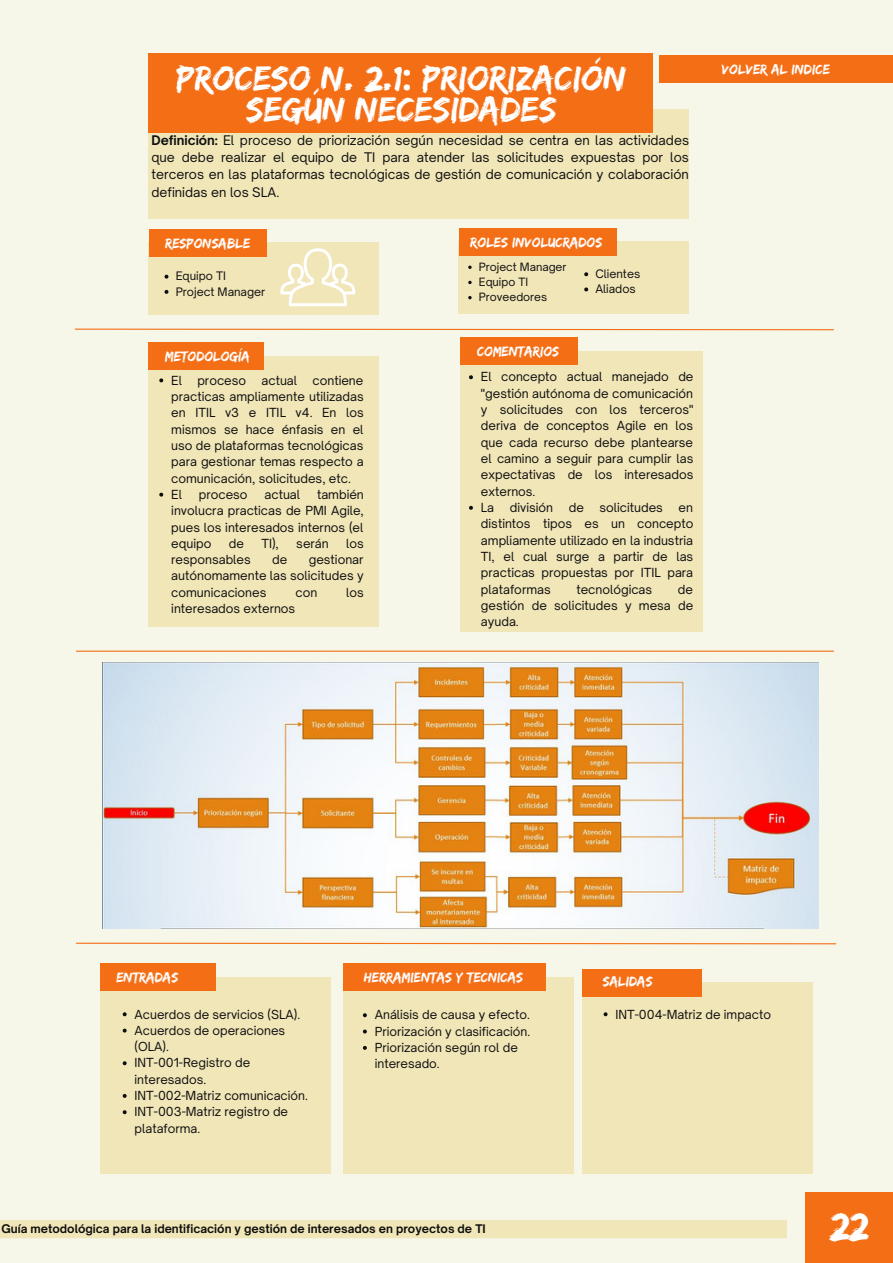
<style>
.page{position:relative;width:893px;height:1263px;background:#f6f6e9}
.page>*{position:absolute;margin:0;border:0;box-sizing:border-box;transform-origin:0 0}
.t1{font:40.12px "Edo";color:#fff}
.t2{font:36.38px/31px "Edo";color:#fff;text-align:center}
.t3{font:14.48px "Edo";color:#fff}
.t4{font:12.67px/17.5px "Open Sauce One";color:#0e0e0e;text-align:justify}
.t5{font:12px/16.4px "Open Sauce One";color:#0e0e0e;text-align:justify}
.t6{font:11.93px/16.4px "Open Sauce One";color:#0e0e0e}
.t7{font:700 11.4px "Open Sauce One";color:#0e0e0e}
.t8{font:11.18px/15.2px "Open Sauce One";color:#0e0e0e}
.t9{font:10.95px/15.2px "Open Sauce One";color:#0e0e0e}
.s1{font-family:"Noto Sans";font-weight:700}
.s2{font-weight:700}
</style>
<div class="page">
<div style="left:149px;top:110px;width:540px;height:109px;background:#f1e6b8"></div>
<div style="left:149px;top:53px;width:504px;height:80px;background:#f46e16"></div>
<hr style="left:76px;top:651px;width:757px;height:1px;background:#f46e16">
<svg style="left:74px;top:328px;width:760px;height:3px"></svg>
<div style="left:460px;top:351px;width:243px;height:281px;background:#f1e6b8"></div>
<div style="left:100px;top:977px;width:230px;height:197px;background:#f1e6b8"></div>
<div style="left:100px;top:964px;width:115px;height:27px;background:#f46e16"></div>
<div style="left:149px;top:242px;width:230px;height:72px;background:#f1e6b8"></div>
<div style="left:149px;top:229px;width:117px;height:28px;background:#f46e16"></div>
<div style="left:149px;top:356px;width:230px;height:271px;background:#f1e6b8"></div>
<div style="left:149px;top:343px;width:115px;height:27px;background:#f46e16"></div>
<div style="left:460px;top:337px;width:118px;height:28px;background:#f46e16"></div>
<div style="left:343px;top:977px;width:230px;height:197px;background:#f1e6b8"></div>
<div style="left:343px;top:964px;width:203px;height:27px;background:#f46e16"></div>
<div style="left:582px;top:982px;width:230px;height:192px;background:#f1e6b8"></div>
<div style="left:582px;top:969px;width:119px;height:27px;background:#f46e16"></div>
<svg style="left:76px;top:942px;width:761px;height:3px"></svg>
<div style="left:459px;top:241px;width:230px;height:72px;background:#f1e6b8"></div>
<div style="left:459px;top:228px;width:157px;height:27px;background:#f46e16"></div>
<svg style="left:164px;top:275px;width:4px;height:4px"></svg>
<svg style="left:164px;top:290px;width:4px;height:4px"></svg>
<svg style="left:280px;top:248px;width:75px;height:58px"></svg>
<div style="left:0;top:1220px;width:787px;height:18px;background:#f1e6b8"></div>
<div style="left:805px;top:1192px;width:88px;height:71px;background:#f46e16"></div>
<img style="left:102px;top:662px;width:716px;height:266px">
<svg style="left:123px;top:1012px;width:4px;height:4px"></svg>
<svg style="left:123px;top:1028px;width:4px;height:4px"></svg>
<svg style="left:123px;top:1061px;width:4px;height:4px"></svg>
<svg style="left:123px;top:1094px;width:4px;height:4px"></svg>
<svg style="left:123px;top:1110px;width:4px;height:4px"></svg>
<svg style="left:363px;top:1013px;width:4px;height:4px"></svg>
<svg style="left:363px;top:1029px;width:4px;height:4px"></svg>
<svg style="left:363px;top:1046px;width:4px;height:4px"></svg>
<svg style="left:469px;top:375px;width:4px;height:4px"></svg>
<svg style="left:469px;top:506px;width:4px;height:4px"></svg>
<svg style="left:159px;top:378px;width:4px;height:4px"></svg>
<svg style="left:159px;top:493px;width:4px;height:4px"></svg>
<svg style="left:584px;top:272px;width:4px;height:4px"></svg>
<svg style="left:584px;top:287px;width:4px;height:4px"></svg>
<svg style="left:603px;top:1012px;width:4px;height:4px"></svg>
<div style="left:659px;top:56px;width:234px;height:27px;background:#f46e16"></div>
<h2 class="t2" style="left:176px;top:62px;width:451px">PROCESO N. 2.1<span class="s1">:</span> PRIORIZACIÓN<br>SEGÚN NECESIDADES</h2>
<p class="t4" style="left:151px;top:131px;width:539px"><span class="s2">Definición:</span> El proceso de priorización según necesidad se centra en las actividades que debe realizar el equipo de TI para atender las solicitudes expuestas por los terceros en las plataformas tecnológicas de gestión de comunicación y colaboración definidas en los SLA.</p>
<p class="t3" style="left:165px;top:235px;width:87px">RESPONSABLE</p>
<p class="t8" style="left:176px;top:268px;width:91px">Equipo TI<br>Project Manager</p>
<p class="t3" style="left:470px;top:234px;width:133px">ROLES INVOLUCRADOS</p>
<p class="t9" style="left:479px;top:259px;width:89px">Project Manager<br>Equipo TI<br>Proveedores</p>
<p class="t8" style="left:595px;top:266px;width:46px">Clientes<br>Aliados</p>
<p class="t3" style="left:165px;top:348px;width:86px">METODOLOGÍA</p>
<p class="t3" style="left:477px;top:343px;width:84px">COMENTARIOS</p>
<p class="t5" style="left:171px;top:372px;width:194px;text-align:left;text-indent:141px">contiene practicas ampliamente utilizadas en ITIL v3 e ITIL v4. En los mismos se hace énfasis en el uso de plataformas tecnológicas para gestionar temas respecto a comunicación, solicitudes, etc.<br>El</p>
<p class="t5" style="left:171px;top:372px;width:12px">El</p>
<p class="t5" style="left:197px;top:372px;width:50px">proceso</p>
<p class="t5" style="left:261px;top:372px;width:37px">actual</p>
<p class="t5" style="left:171px;top:486px;width:194px;text-indent:146px">también involucra practicas de PMI Agile, pues los interesados internos (el equipo</p>
<p class="t5" style="left:199px;top:486px;width:50px">proceso</p>
<p class="t5" style="left:264px;top:486px;width:37px">actual</p>
<p class="t5" style="left:229px;top:535px;width:17px">de</p>
<p class="t5" style="left:261px;top:535px;width:19px">TI),</p>
<p class="t5" style="left:296px;top:535px;width:34px">serán</p>
<p class="t5" style="left:346px;top:535px;width:19px">los</p>
<p class="t5" style="left:171px;top:551px;width:81px">responsables</p>
<p class="t5" style="left:272px;top:551px;width:17px">de</p>
<p class="t5" style="left:171px;top:551px;width:194px;text-indent:137px">gestionar autónomamente las solicitudes y comunicaciones</p>
<p class="t5" style="left:295px;top:584px;width:23px">con</p>
<p class="t5" style="left:346px;top:584px;width:19px">los</p>
<p class="t5" style="left:171px;top:600px;width:126px">interesados externos</p>
<p class="t5" style="left:481px;top:369px;width:214px;text-align:left">El concepto actual manejado de "gestión autónoma de comunicación y solicitudes con los terceros" deriva de conceptos Agile en los que cada recurso debe plantearse el camino a seguir para cumplir las expectativas de los interesados externos.<br>La</p>
<p class="t5" style="left:510px;top:499px;width:45px">división</p>
<p class="t5" style="left:569px;top:499px;width:17px">de</p>
<p class="t5" style="left:599px;top:499px;width:65px">solicitudes</p>
<p class="t5" style="left:481px;top:499px;width:214px;text-indent:198px">en distintos tipos es un concepto ampliamente utilizado en la industria TI, el cual surge a partir de las practicas propuestas por ITIL para plataformas</p>
<p class="t5" style="left:576px;top:581px;width:77px">tecnológicas</p>
<p class="t5" style="left:481px;top:581px;width:214px;text-indent:197px">de gestión de solicitudes y mesa de ayuda.</p>
<p class="t3" style="left:722px;top:61px;width:109px">VOLVER AL INDICE</p>
<p class="t3" style="left:116px;top:969px;width:63px">ENTRADAS</p>
<p class="t3" style="left:364px;top:969px;width:161px">HERRAMIENTAS Y TECNICAS</p>
<p class="t3" style="left:603px;top:973px;width:51px">SALIDAS</p>
<p class="t6" style="left:135px;top:1006px;width:175px">Acuerdos de servicios (SLA).<br>Acuerdos de operaciones (OLA).<br>INT-001-Registro de interesados.<br>INT-002-Matriz comunicación.<br>INT-003-Matriz registro de plataforma.</p>
<p class="t6" style="left:375px;top:1007px;width:157px">Análisis de causa y efecto.<br>Priorización y clasificación.<br>Priorización según rol de interesado.</p>
<p class="t6" style="left:615px;top:1006px;width:157px">INT-004-Matriz de impacto</p>
<p class="t7" style="left:1px;top:1222px;width:486px">Guía metodológica para la identificación y gestión de interesados en proyectos de TI</p>
<h1 class="t1" style="left:830px;top:1202px;width:40px">22</h1>
</div>
